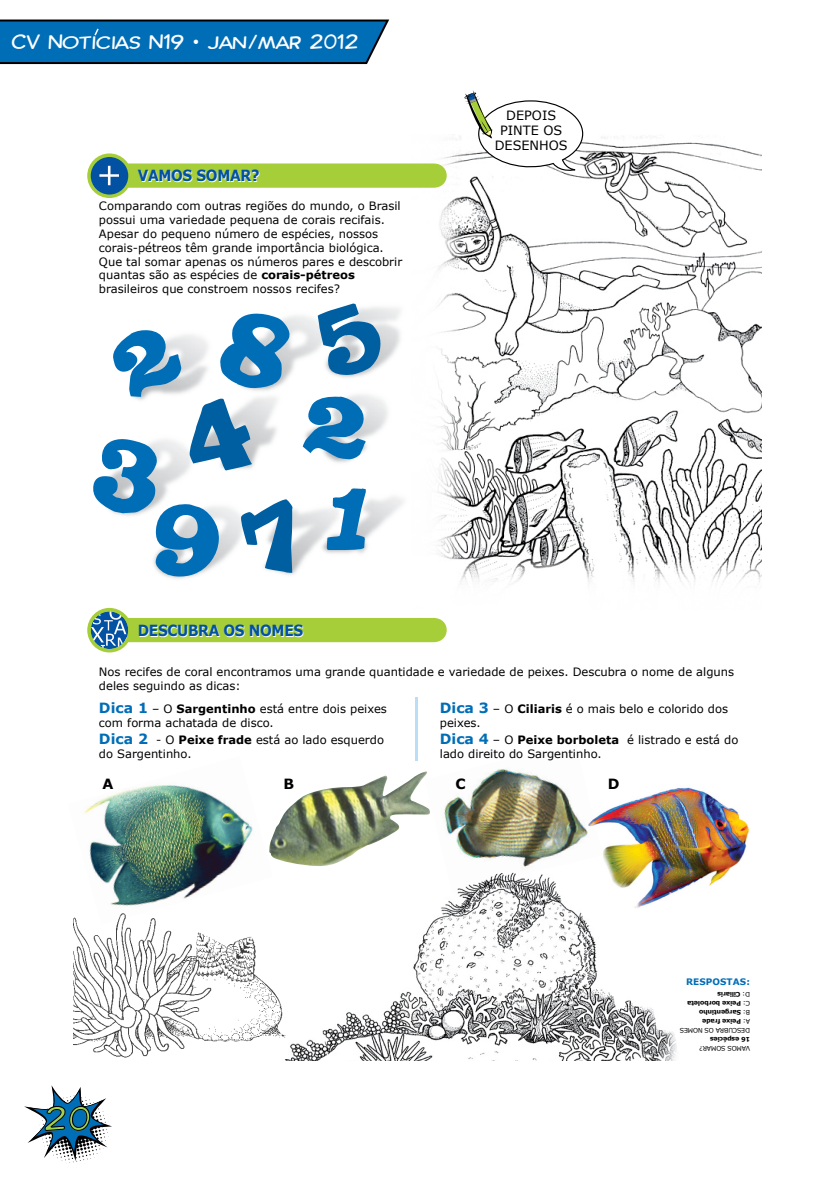
<style>
.page{position:relative;width:840px;height:1191px;background:#fff}
.page>*{position:absolute;margin:0;border:0;box-sizing:border-box;transform-origin:0 0}
.t1{font:32.8px "Comic Ink";color:#a5cf4d}
.t2{font:20px "Comic Ink";color:#fff}
.t3{font:700 15.4px "Verdana";letter-spacing:-.025em;color:#fff;scale:.9 1}
.t4{font:700 14px "Verdana";color:#000}
.t5{font:12.8px/15.2px "Verdana";color:#000;text-align:center}
.t6{font:11.6px/13.8px "Verdana";color:#000}
.t7{font:700 9px "Verdana";letter-spacing:.01em;color:#006db7}
.t8{font:700 6.4px/9px "Verdana";letter-spacing:-.03em;color:#000}
.t9{font:6.4px "Verdana";letter-spacing:-.03em;color:#000}
.s1{font-family:"Helvetica";font-weight:700}
.s2{font-weight:700}
.s3{font-weight:700;font-size:14px;color:#006db7}
.s4{font-weight:400}
</style>
<div class="page">
<svg style="left:24px;top:1085px;width:88px;height:79px"></svg>
<img style="left:285px;top:891px;width:392px;height:169px">
<img style="left:466px;top:134px;width:294px;height:420px">
<svg style="left:466px;top:554px;width:295px;height:23px"></svg>
<svg style="left:443px;top:136px;width:23px;height:446px"></svg>
<img style="left:73px;top:910px;width:214px;height:148px">
<img style="left:586px;top:787px;width:163px;height:123px">
<img style="left:444px;top:769px;width:158px;height:122px">
<svg style="left:464px;top:90px;width:119px;height:83px"></svg>
<svg style="left:87px;top:153px;width:45px;height:45px"></svg>
<div style="left:91px;top:157px;width:37px;height:37px;background:#0251a3;border-radius:50%"></div>
<div style="left:87px;top:608px;width:45px;height:44px;background:#a6ce39;border-radius:50%"></div>
<svg style="left:91px;top:611px;width:356px;height:38px"></svg>
<img style="left:292px;top:262px;width:155px;height:160px">
<img style="left:385px;top:450px;width:66px;height:132px">
<img style="left:292px;top:349px;width:141px;height:157px">
<img style="left:109px;top:577px;width:180px;height:46px">
<img style="left:218px;top:461px;width:167px;height:158px">
<svg style="left:317px;top:303px;width:63px;height:72px"></svg>
<svg style="left:326px;top:488px;width:40px;height:62px"></svg>
<svg style="left:302px;top:396px;width:63px;height:63px"></svg>
<svg style="left:93px;top:313px;width:199px;height:264px"></svg>
<hr style="left:415px;top:697px;width:2px;height:64px;background:#b9def5">
<img style="left:273px;top:771px;width:157px;height:95px">
<img style="left:73px;top:785px;width:200px;height:139px">
<svg style="left:92px;top:163px;width:359px;height:25px;background:#9dc64c"></svg>
<svg style="left:0;top:19px;width:390px;height:46px;background:#0f6caa"></svg>
<h2 class="t2" style="left:11px;top:31px;width:349px">CV Noticias N19 <span class="s1">•</span> jan/mar 2012</h2>
<h3 class="t3" style="left:138px;top:166px;width:137px">VAMOS SOMAR?</h3>
<p class="t6" style="left:99px;top:199px;width:304px">Comparando com outras regiões do mundo, o Brasil possui uma variedade pequena de corais recifais.<br>Apesar do pequeno número de espécies, nossos corais-pétreos têm grande importância biológica.<br>Que tal somar apenas os números pares e descobrir quantas são as espécies de <span class="s2">corais-pétreos </span>brasileiros que constroem nossos recifes?</p>
<p class="t5" style="left:494px;top:108px;width:74px">DEPOIS<br>PINTE OS<br>DESENHOS</p>
<h3 class="t3" style="left:138px;top:620px;width:185px">DESCUBRA OS NOMES</h3>
<p class="t6" style="left:99px;top:665px;width:636px">Nos recifes de coral encontramos uma grande quantidade e variedade de peixes. Descubra o nome de alguns deles seguindo as dicas:</p>
<p class="t6" style="left:99px;top:702px;width:289px"><span class="s3">Dica 1</span> – O <span class="s2">Sargentinho</span> está entre dois peixes com forma achatada de disco.</p>
<p class="t6" style="left:99px;top:732px;width:286px"><span class="s3">Dica 2</span> - O <span class="s2">Peixe frade</span> está ao lado esquerdo do Sargentinho.</p>
<p class="t6" style="left:439px;top:702px;width:290px"><span class="s3">Dica 3</span> – O <span class="s2">Ciliaris</span> é o mais belo e colorido dos peixes.</p>
<p class="t6" style="left:439px;top:732px;width:300px"><span class="s3">Dica 4</span> – O <span class="s2">Peixe borboleta</span> é listrado e está do lado direito do Sargentinho.</p>
<p class="t4" style="left:102px;top:774px;width:12px">A</p>
<p class="t4" style="left:283px;top:774px;width:12px">B</p>
<p class="t4" style="left:455px;top:774px;width:12px">C</p>
<p class="t4" style="left:607px;top:774px;width:13px">D</p>
<h1 class="t1" style="left:44px;top:1100px;width:49px">20</h1>
<p class="t7" style="left:685px;top:975px;width:65px">RESPOSTAS:</p>
<p class="t8" style="left:749px;top:1035px;width:72px;rotate:-180deg"><span class="s4">DESCUBRA OS NOMES<br>A:</span> Peixe frade<br><span class="s4">B:</span> Sargentinho<br><span class="s4">C:</span> Peixe borboleta<br><span class="s4">D:</span> Ciliaris</p>
<p class="t8" style="left:749px;top:1043px;width:42px;rotate:-180deg">16 espécies</p>
<p class="t9" style="left:749px;top:1052px;width:52px;rotate:-180deg">VAMOS SOMAR?</p>
</div>
